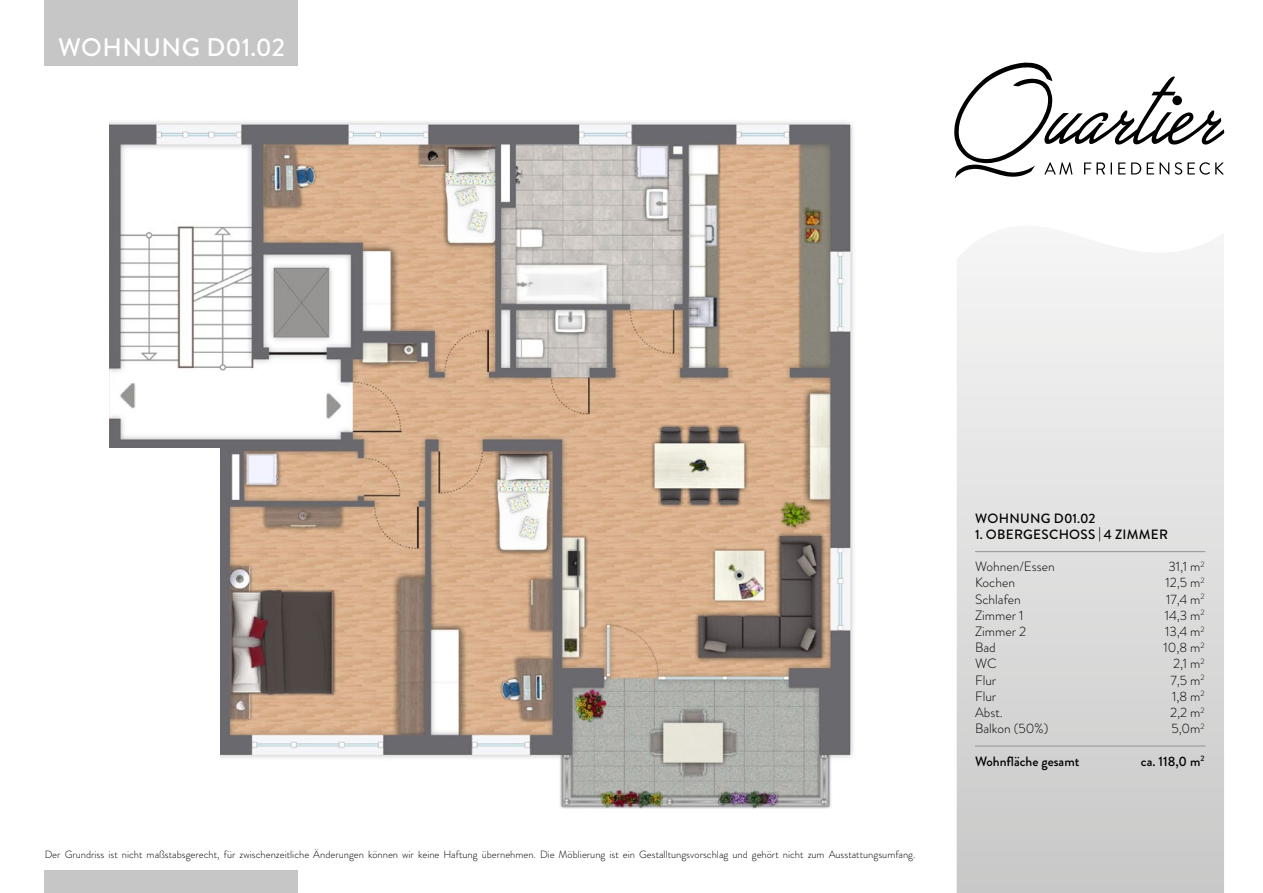
<style>
.page{position:relative;width:1263px;height:893px;background:#fff}
.page>*{position:absolute;margin:0;border:0;box-sizing:border-box;transform-origin:0 0}
.t1{font:500 25.5px "Brandon Grotesque";letter-spacing:.02em;color:#fff}
.t2{font:300 13.5px "Brandon Grotesque";color:#000}
.t3{font:500 13.5px "Brandon Grotesque";letter-spacing:.02em;color:#000}
.t4{font:500 13.5px "Brandon Grotesque";color:#000}
.t5{font:300 10.5px "Brandon Grotesque";color:#000}
</style>
<div class="page">
<svg style="left:954px;top:62px;width:270px;height:116px"></svg>
<svg style="left:957px;top:245px;width:267px;height:648px;background:#dedede"></svg>
<div style="left:45px;top:0;width:253px;height:65px;background:#c6c6c6"></div>
<div style="left:45px;top:870px;width:253px;height:23px;background:#c6c6c6"></div>
<hr style="left:975px;top:551px;width:230px;height:1px;background:#949494">
<hr style="left:975px;top:746px;width:230px;height:1px;background:#949494">
<img style="left:109px;top:121px;width:745px;height:688px">
<div style="left:0;top:448px;width:220px;height:366px;background:#fff"></div>
<h1 class="t1" style="left:58px;top:30px;width:228px">WOHNUNG D01.02</h1>
<p class="t5" style="left:45px;top:847px;width:872px">Der Grundriss ist nicht maßstabsgerecht, für zwischenzeitliche Änderungen können wir keine Haftung übernehmen. Die Möblierung ist ein Gestalltungsvorschlag und gehört nicht zum Ausstattungsumfang.</p>
<p class="t3" style="left:975px;top:509px;width:122px">WOHNUNG D01.02</p>
<p class="t3" style="left:975px;top:525px;width:194px">1. OBERGESCHOSS | 4 ZIMMER</p>
<p class="t2" style="left:975px;top:557px;width:81px">Wohnen/Essen</p>
<p class="t2" style="left:1168px;top:557px;width:38px">31,1 m<sup>2</sup></p>
<p class="t2" style="left:975px;top:574px;width:42px">Kochen</p>
<p class="t2" style="left:1165px;top:574px;width:41px">12,5 m<sup>2</sup></p>
<p class="t2" style="left:975px;top:590px;width:47px">Schlafen</p>
<p class="t2" style="left:1166px;top:590px;width:40px">17,4 m<sup>2</sup></p>
<p class="t2" style="left:975px;top:606px;width:50px">Zimmer 1</p>
<p class="t2" style="left:1165px;top:606px;width:41px">14,3 m<sup>2</sup></p>
<p class="t2" style="left:975px;top:622px;width:52px">Zimmer 2</p>
<p class="t2" style="left:1165px;top:622px;width:41px">13,4 m<sup>2</sup></p>
<p class="t2" style="left:975px;top:638px;width:22px">Bad</p>
<p class="t2" style="left:1163px;top:638px;width:42px">10,8 m<sup>2</sup></p>
<p class="t2" style="left:975px;top:655px;width:23px">WC</p>
<p class="t2" style="left:1173px;top:655px;width:33px">2,1 m<sup>2</sup></p>
<p class="t2" style="left:975px;top:671px;width:23px">Flur</p>
<p class="t2" style="left:1170px;top:671px;width:36px">7,5 m<sup>2</sup></p>
<p class="t2" style="left:975px;top:687px;width:23px">Flur</p>
<p class="t2" style="left:1172px;top:687px;width:34px">1,8 m<sup>2</sup></p>
<p class="t2" style="left:975px;top:703px;width:29px">Abst.</p>
<p class="t2" style="left:1170px;top:703px;width:36px">2,2 m<sup>2</sup></p>
<p class="t2" style="left:975px;top:719px;width:75px">Balkon (50%)</p>
<p class="t2" style="left:1171px;top:719px;width:35px">5,0m<sup>2</sup></p>
<p class="t4" style="left:975px;top:752px;width:106px">Wohnfläche gesamt</p>
<p class="t3" style="left:1141px;top:752px;width:65px">ca. 118,0 m<sup>2</sup></p>
</div>
